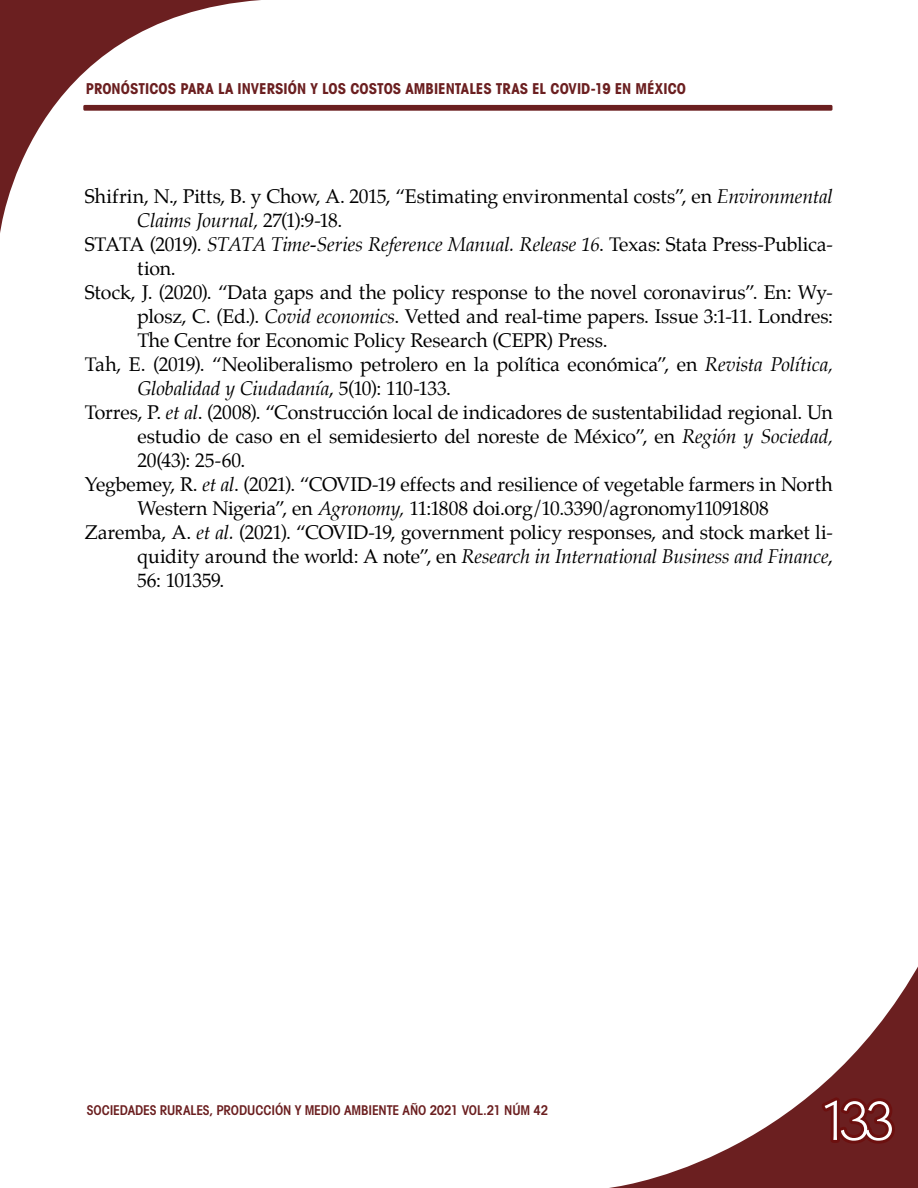
<style>
.page{position:relative;width:918px;height:1188px;background:#fff}
.page>*{position:absolute;margin:0;border:0;box-sizing:border-box;transform-origin:0 0}
.t1{font:60px "Martin Got URWT Ligh";color:#fff}
.t2{font:19.5px "Palatino";letter-spacing:-.01em;color:#000}
.t3{font:italic 19.5px "Palatino";letter-spacing:-.005em;color:#000}
.t4{font:19.5px "Palatino";letter-spacing:-.03em;color:#000}
.t5{font:700 condensed 15px "Avant Garde";letter-spacing:.005em;color:#6b1f20}
.t6{font:13.5px "Avant Garde Cond Demi SC850";letter-spacing:-.015em;color:#6b1f20}
.s1{font-style:italic}
.s2{font-style:normal}
</style>
<div class="page">
<div style="left:83px;top:105px;width:749px;height:6px;background:#6b1f20;border-radius:2px"></div>
<svg style="left:0;top:0;width:262px;height:233px"></svg>
<svg style="left:609px;top:966px;width:309px;height:222px"></svg>
<svg style="left:816px;top:1093px;width:83px;height:55px;background:#6b1818"></svg>
<p class="t5" style="left:86px;top:79px;width:18px">PRONÓSTICOS</p>
<p class="t5" style="left:180px;top:79px;width:10px">PARA</p>
<p class="t5" style="left:218px;top:79px;width:50px">LA INVERSIÓN</p>
<p class="t5" style="left:310px;top:79px;width:50px">Y LOS COSTOS</p>
<p class="t5" style="left:406px;top:79px;width:37px">AMBIENTA</p>
<p class="t5" style="left:469px;top:79px;width:36px">LES TRAS</p>
<p class="t5" style="left:532px;top:79px;width:140px">EL COVID-19 EN MÉXICO</p>
<p class="t2" style="left:85px;top:180px;width:750px">Shifrin, N., Pitts, B. y Chow, A. 2015, “Estimating environmental costs”, en <span class="s1">Environmental</span></p>
<p class="t3" style="left:137px;top:204px;width:206px">Claims Journal, <span class="s2">27(1):9-18.</span></p>
<p class="t3" style="left:85px;top:228px;width:750px"><span class="s2">STATA (2019).</span> STATA Time-Series Reference Manual. Release 16<span class="s2">. Texas: Stata Press-Publica-</span></p>
<p class="t2" style="left:137px;top:252px;width:40px">tion.</p>
<p class="t2" style="left:85px;top:276px;width:750px">Stock, J. (2020). “Data gaps and the policy response to the novel coronavirus”. En: Wy-</p>
<p class="t2" style="left:137px;top:300px;width:697px">plosz, C. (Ed.). <span class="s1">Covid economics</span>. Vetted and real-time papers. Issue 3:1-11. Londres:</p>
<p class="t2" style="left:137px;top:324px;width:472px">The Centre for Economic Policy Research (CEPR) Press.</p>
<p class="t2" style="left:85px;top:348px;width:750px">Tah, E. (2019). “Neoliberalismo petrolero en la política económica”, en <span class="s1">Revista Política,</span></p>
<p class="t3" style="left:137px;top:372px;width:315px">Globalidad y Ciudadanía<span class="s2">, 5(10): 110-133.</span></p>
<p class="t2" style="left:85px;top:396px;width:749px">Torres, P. <span class="s1">et al</span>. (2008). “Construcción local de indicadores de sustentabilidad regional. Un</p>
<p class="t2" style="left:137px;top:420px;width:697px">estudio de caso en el semidesierto del noreste de México”, en <span class="s1">Región y Sociedad,</span></p>
<p class="t2" style="left:137px;top:444px;width:110px">20(43): 25-60.</p>
<p class="t2" style="left:85px;top:468px;width:750px">Yegbemey, R. <span class="s1">et al</span>. (2021). “COVID-19 effects and resilience of vegetable farmers in North</p>
<p class="t2" style="left:137px;top:492px;width:633px">Western Nigeria”, en <span class="s1">Agronomy,</span> 11:1808 doi.org/10.3390/agronomy11091808</p>
<p class="t2" style="left:85px;top:516px;width:750px">Zaremba, A. <span class="s1">et al.</span> (2021). “COVID-19, government policy responses, and stock market li-</p>
<p class="t3" style="left:137px;top:540px;width:697px"><span class="s2">quidity around the world: A note”, en</span> Research in International Business and Finance<span class="s2">,</span></p>
<p class="t4" style="left:137px;top:564px;width:88px">56: 101359.</p>
<p class="t6" style="left:87px;top:1101px;width:463px">SOCIEDADES RURALES, PRODUCCIÓN Y MEDIO AMBIENTE AÑO 2021 VOL.21 NÚM 42</p>
<h1 class="t1" style="left:819px;top:1085px;width:77px">133</h1>
</div>
